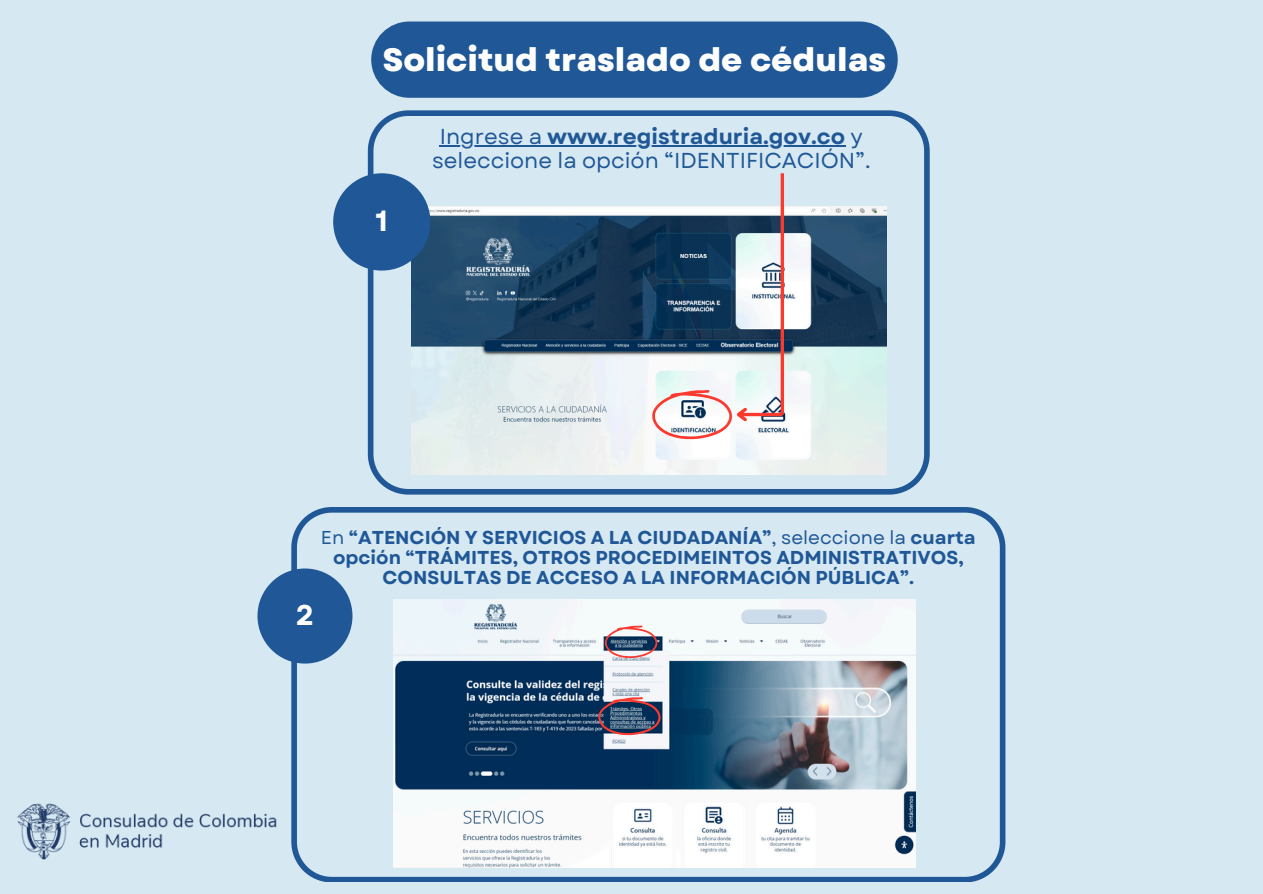
<style>
.page{position:relative;width:1263px;height:894px;background:#fff}
.page>*{position:absolute;margin:0;border:0;box-sizing:border-box;transform-origin:0 0}
.t1{font:800 32.25px "Garet";color:#fff}
.t2{font:700 29.1px "Garet";color:#fff}
.t3{font:700 28.5px "Garet";color:#fff}
.t4{font:21.6px "Garet";color:#1f5797}
.t5{font:700 21.6px "Garet";color:#1f5797}
.t6{font:700 18.6px/20.2px "Garet";color:#1f5797;text-align:center}
.s1{font-weight:400}
</style>
<div class="page">
<div style="left:0;top:0;width:1263px;height:893px;background:#d6e8f1"></div>
<svg style="left:368px;top:110px;width:561px;height:384px"></svg>
<svg style="left:291px;top:507px;width:714px;height:374px"></svg>
<div style="left:257px;top:568px;width:95px;height:95px;background:#1f5797;border-radius:50%"></div>
<div style="left:371px;top:21px;width:527px;height:77px;background:#1f5797;border-radius:38px"></div>
<img style="left:411px;top:206px;width:475px;height:268px">
<hr style="left:738px;top:413px;width:44px;height:3px;background:#fa3a2f">
<svg style="left:651px;top:390px;width:99px;height:49px"></svg>
<hr style="left:781px;top:173px;width:3px;height:241px;background:#fa3a2f">
<img style="left:393px;top:599px;width:522px;height:267px">
<svg style="left:604px;top:625px;width:54px;height:33px"></svg>
<svg style="left:598px;top:697px;width:64px;height:38px"></svg>
<hr style="left:440px;top:146px;width:102px;height:1px;background:#1f5797">
<hr style="left:542px;top:146px;width:303px;height:1px;background:#1f5797">
<div style="left:333px;top:173px;width:97px;height:97px;background:#1f5797;border-radius:50%"></div>
<img style="left:17px;top:803px;width:260px;height:57px">
<h1 class="t1" style="left:383px;top:36px;width:505px">Solicitud traslado de cédulas</h1>
<p class="t2" style="left:376px;top:200px;width:14px">1</p>
<p class="t5" style="left:440px;top:121px;width:424px"><span class="s1">Ingrese a</span> www.registraduria.gov.co <span class="s1">y</span></p>
<p class="t4" style="left:432px;top:144px;width:440px">seleccione la opción “IDENTIFICACIÓN”.</p>
<p class="t3" style="left:296px;top:594px;width:20px">2</p>
<p class="t6" style="left:321px;top:527px;width:656px"><span class="s1">En</span> “ATENCIÓN Y SERVICIOS A LA CIUDADANÍA”<span class="s1">, seleccione la</span> cuarta opción “TRÁMITES, OTROS PROCEDIMEINTOS ADMINISTRATIVOS,<br>CONSULTAS DE ACCESO A LA INFORMACIÓN PÚBLICA”.</p>
</div>
